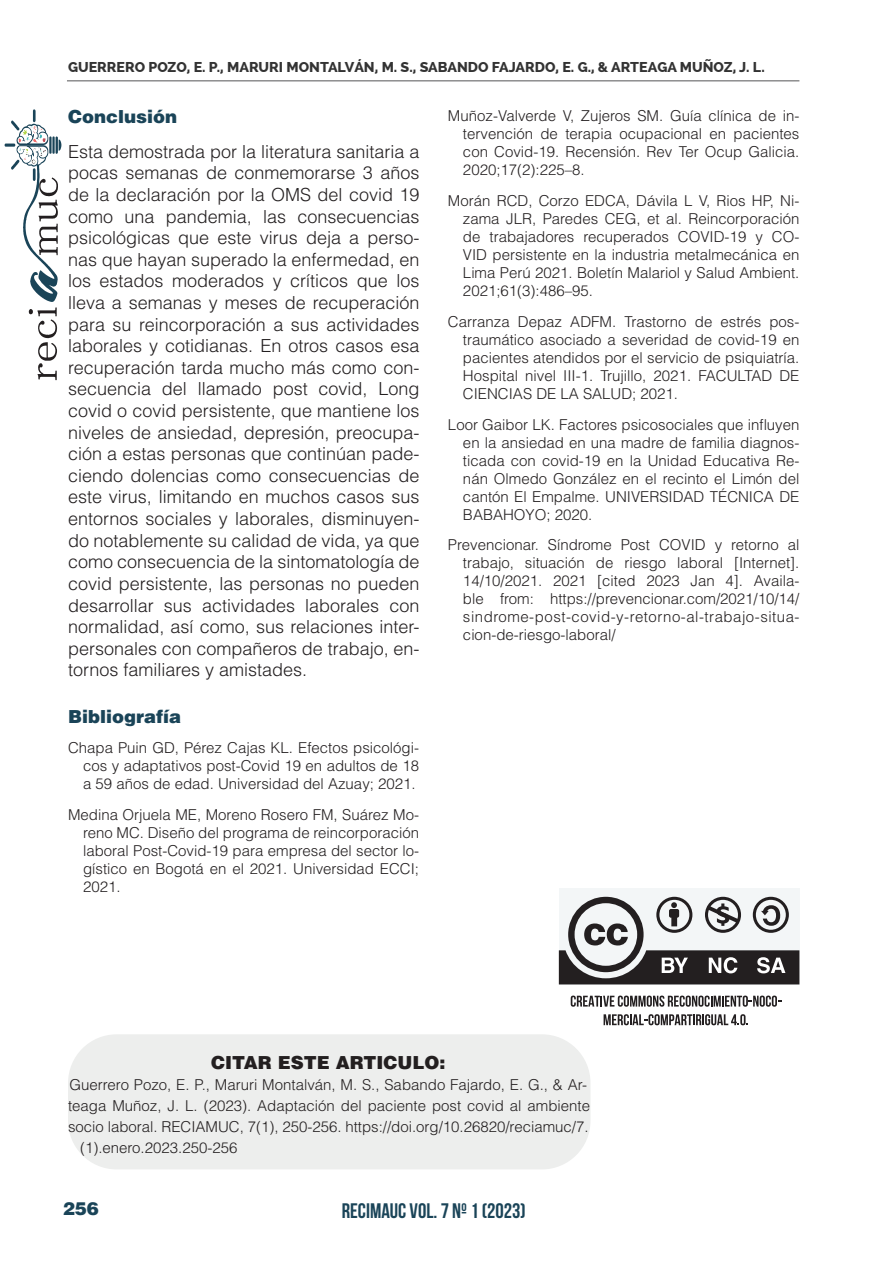
<style>
.page{position:relative;width:893px;height:1263px;background:#fff}
.page>*{position:absolute;margin:0;border:0;box-sizing:border-box;transform-origin:0 0}
.t1{font:700 21px "Bebas Neue";color:#1a4458}
.t2{font:300 18px/21.6px "Helvetica LT Std";color:#231f20;text-align:justify}
.t3{font:900 18px "Helvetica LT Std";color:#1a4458}
.t4{font:900 18px "Helvetica LT Std";color:#231f20}
.t5{font:300 15px/18px "Helvetica LT Std";color:#231f20;text-align:justify}
.t6{font:800 14.25px "Raleway";color:#333}
</style>
<div class="page">
<hr style="left:67px;top:80px;width:732px;height:1px;background:#545557">
<svg style="left:5px;top:109px;width:57px;height:271px"></svg>
<div style="left:68px;top:1034px;width:522px;height:135px;background:#edeeed;border-radius:49px"></div>
<svg style="left:571px;top:995px;width:210px;height:12px"></svg>
<svg style="left:604px;top:1014px;width:144px;height:11px"></svg>
<div style="left:559px;top:888px;width:240px;height:96px;background:#f3f6f7"></div>
<svg style="left:559px;top:897px;width:240px;height:87px"></svg>
<p class="t6" style="left:68px;top:59px;width:698px">GUERRERO POZO, E. P., MARURI MONTALVÁN, M. S., SABANDO FAJARDO, E. G., &amp; ARTEAGA MUÑOZ, J. L.</p>
<p class="t3" style="left:68px;top:105px;width:111px">Conclusión</p>
<p class="t2" style="left:68px;top:140px;width:353px">Esta demostrada por la literatura sanitaria a pocas semanas de conmemorarse 3 años de la declaración por la OMS del covid 19 como una pandemia, las consecuencias psicológicas que este virus deja a perso&shy;nas que hayan superado la enfermedad, en los estados moderados y críticos que los lleva a semanas y meses de recuperación para su reincorporación a sus actividades laborales y cotidianas. En otros casos esa recuperación tarda mucho más como con&shy;secuencia del llamado post covid, Long covid o covid persistente, que mantiene los niveles de ansiedad, depresión, preocupa&shy;ción a estas personas que continúan pade&shy;ciendo dolencias como consecuencias de este virus, limitando en muchos casos sus entornos sociales y laborales, disminuyen&shy;do notablemente su calidad de vida, ya que como consecuencia de la sintomatología de covid persistente, las personas no pueden desarrollar sus actividades laborales con normalidad, así como, sus relaciones inter&shy;personales con compañeros de trabajo, en&shy;tornos familiares y amistades.</p>
<p class="t3" style="left:68px;top:704px;width:115px">Bibliografía</p>
<p class="t5" style="left:83px;top:739px;width:338px;text-indent:-15px">Chapa Puin GD, Pérez Cajas KL. Efectos psicológi&shy;cos y adaptativos post-Covid 19 en adultos de 18 a 59 años de edad. Universidad del Azuay; 2021.</p>
<p class="t5" style="left:83px;top:806px;width:338px;text-indent:-15px">Medina Orjuela ME, Moreno Rosero FM, Suárez Mo&shy;reno MC. Diseño del programa de reincorporación laboral Post-Covid-19 para empresa del sector lo&shy;gístico en Bogotá en el 2021. Universidad ECCI; 2021.</p>
<p class="t5" style="left:463px;top:107px;width:338px;text-indent:-15px">Muñoz-Valverde V, Zujeros SM. Guía clínica de in&shy;tervención de terapia ocupacional en pacientes con Covid-19. Recensión. Rev Ter Ocup Galicia.<br>2020;17(2):225–8.</p>
<p class="t5" style="left:463px;top:192px;width:338px;text-indent:-15px">Morán RCD, Corzo EDCA, Dávila L V, Rios HP, Ni&shy;zama JLR, Paredes CEG, et al. Reincorporación de trabajadores recuperados COVID-19 y CO-VID persistente en la industria metalmecánica en Lima Perú 2021. Boletín Malariol y Salud Ambient.<br>2021;61(3):486–95.</p>
<p class="t5" style="left:463px;top:312px;width:338px;text-indent:-15px">Carranza Depaz ADFM. Trastorno de estrés pos&shy;traumático asociado a severidad de covid-19 en pacientes atendidos por el servicio de psiquiatría.<br>Hospital nivel III-1. Trujillo, 2021. FACULTAD DE CIENCIAS DE LA SALUD; 2021.</p>
<p class="t5" style="left:463px;top:415px;width:338px;text-indent:-15px">Loor Gaibor LK. Factores psicosociales que influyen en la ansiedad en una madre de familia diagnos&shy;ticada con covid-19 en la Unidad Educativa Re&shy;nán Olmedo González en el recinto el Limón del cantón El Empalme. UNIVERSIDAD TÉCNICA DE BABAHOYO; 2020.</p>
<p class="t5" style="left:463px;top:536px;width:338px;text-indent:-15px">Prevencionar. Síndrome Post COVID y retorno al trabajo, situación de riesgo laboral [Internet].<br>14/10/2021. 2021 [cited 2023 Jan 4]. Availa&shy;ble from: https://prevencionar.com/2021/10/14/ sindrome-post-covid-y-retorno-al-trabajo-situa&shy;cion-de-riesgo-laboral/</p>
<p class="t4" style="left:211px;top:1050px;width:236px">CITAR ESTE ARTICULO:</p>
<p class="t5" style="left:70px;top:1075px;width:519px">Guerrero Pozo, E. P., Maruri Montalván, M. S., Sabando Fajardo, E. G., &amp; Ar-</p>
<p class="t5" style="left:68px;top:1096px;width:524px">teaga Muñoz, J. L. (2023). Adaptación del paciente post covid al ambiente</p>
<p class="t5" style="left:68px;top:1117px;width:522px">socio laboral. RECIAMUC, 7(1), 250-256. https://doi.org/10.26820/reciamuc/7.</p>
<p class="t5" style="left:80px;top:1138px;width:159px">(1).enero.2023.250-256</p>
<p class="t3" style="left:63px;top:1197px;width:38px">256</p>
<h1 class="t1" style="left:342px;top:1199px;width:185px">RECIMAUC VOL. 7 Nº 1 (2023)</h1>
</div>
